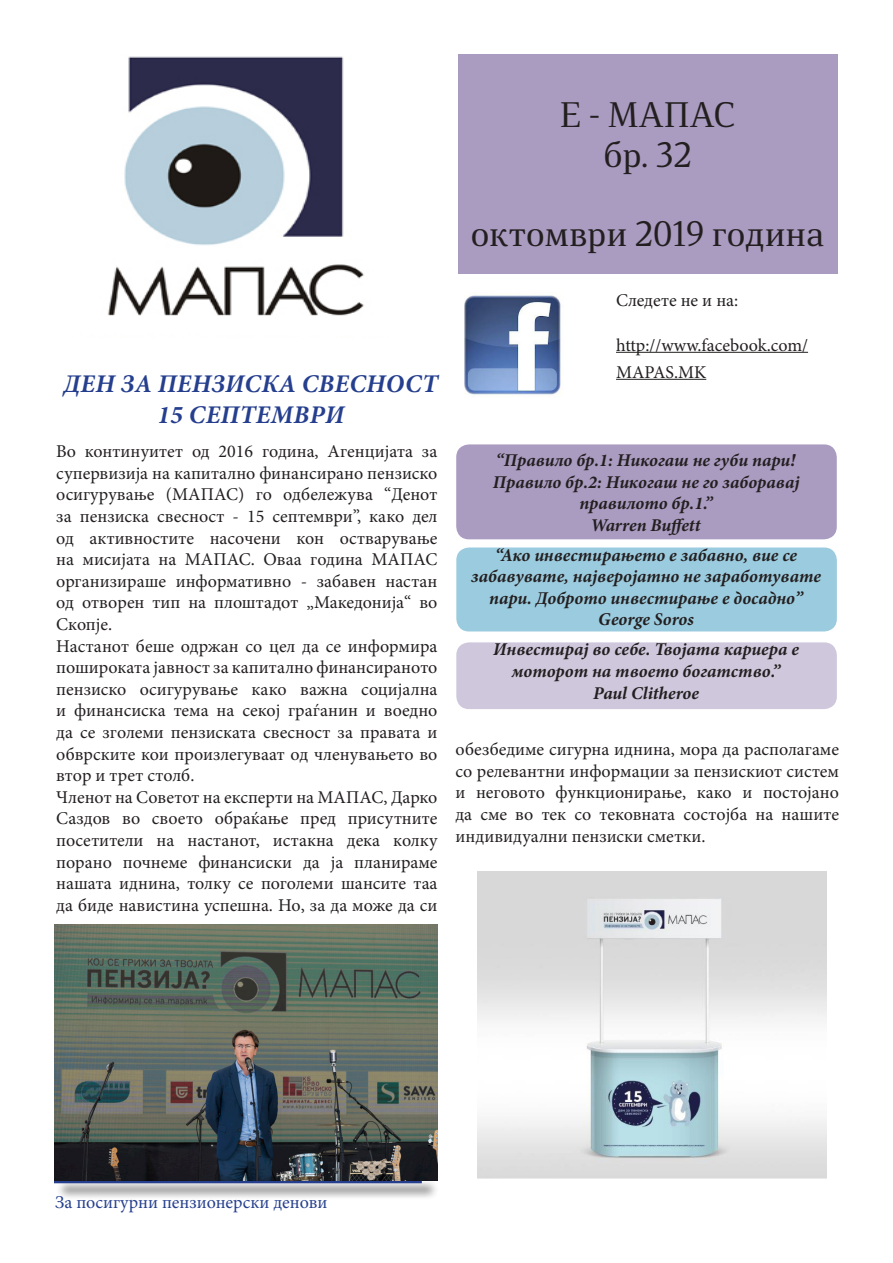
<style>
.page{position:relative;width:893px;height:1263px;background:#fff}
.page>*{position:absolute;margin:0;border:0;box-sizing:border-box;transform-origin:0 0}
.t1{font:33px "Stobi Serif";color:#231f20}
.налсов{font:italic 700 25.5px "Minion Pro";letter-spacing:.01em;color:#253f8e}
.t2{font:18px/21.6px "Minion Pro";color:#231f20;text-align:justify}
.t3{font:italic 700 18px/21.6px "Minion Pro";color:#231f20;text-align:center}
.t4{font:18px "Minion Pro";color:#253f8e}
</style>
<div class="page">
<div style="left:458px;top:54px;width:379px;height:220px;background:#aa9bc0"></div>
<img style="left:108px;top:56px;width:256px;height:260px">
<img style="left:465px;top:293px;width:98px;height:103px">
<hr style="left:616px;top:352px;width:192px;height:1px;background:#231f20">
<hr style="left:616px;top:379px;width:90px;height:1px;background:#231f20">
<div style="left:55px;top:1179px;width:384px;height:21px;background:#231f20;opacity:.75"></div>
<hr style="left:54px;top:1179px;width:368px;height:4px;background:#253f8e">
<div style="left:456px;top:444px;width:381px;height:95px;background:#aa9bc0;border-radius:13px"></div>
<div style="left:456px;top:547px;width:381px;height:84px;background:#9bcbde;border-radius:13px"></div>
<div style="left:456px;top:642px;width:381px;height:67px;background:#cfc7dc;border-radius:13px"></div>
<img style="left:54px;top:925px;width:383px;height:256px">
<img style="left:478px;top:871px;width:348px;height:308px">
<p class="t1" style="left:560px;top:93px;width:177px">Е - МАПАС</p>
<p class="t1" style="left:603px;top:132px;width:90px">бр. 32</p>
<p class="налсов" style="left:64px;top:366px;width:376px">ДЕН ЗА ПЕНЗИСКА СВЕСНОСТ</p>
<p class="налсов" style="left:158px;top:396px;width:188px">15 СЕПТЕМВРИ</p>
<p class="t2" style="left:56px;top:441px;width:383px">Во континуитет од 2016 година, Агенцијата за супервизија на капитално финансирано пензиско осигурување (МАПАС) го одбележува “Денот за пензиска свесност - 15 септември”, како дел од активностите насочени кон остварување на мисијата на МАПАС. Оваа година МАПАС организираше информативно - забавен настан од отворен тип на плоштадот „Македонија“ во Скопје.</p>
<p class="t2" style="left:56px;top:635px;width:383px">Настанот беше одржан со цел да се информира пошироката јавност за капитално финансираното пензиско осигурување како важна социјална и финансиска тема на секој граѓанин и воедно да се зголеми пензиската свесност за правата и обврските кои произлегуваат од членувањето во втор и трет столб.</p>
<p class="t2" style="left:56px;top:786px;width:383px">Членот на Советот на експерти на МАПАС, Дарко Саздов во своето обраќање пред присутните посетители на настанот, истакна дека колку порано почнеме финансиски да ја планираме нашата иднина, толку се поголеми шансите таа да биде навистина успешна. Но, за да може да си</p>
<p class="t1" style="left:471px;top:211px;width:355px">октомври 2019 година</p>
<p class="t2" style="left:616px;top:289px;width:124px">Следете не и на:</p>
<p class="t2" style="left:616px;top:331px;width:194px;line-height:27px">http://www.facebook.com/<br>MAPAS.MK</p>
<p class="t3" style="left:496px;top:449px;width:301px">“Правило бр.1: Никогаш не губи пари!</p>
<p class="t3" style="left:493px;top:471px;width:308px">Правило бр.2: Никогаш не го заборавај правилото бр.1.”</p>
<p class="t3" style="left:590px;top:514px;width:111px">Warren Buffett</p>
<p class="t3" style="left:471px;top:544px;width:351px">“Ако инвестирањето е забавно, вие се забавувате, најверојатно не заработувате пари. Доброто инвестирање е досадно”</p>
<p class="t3" style="left:598px;top:608px;width:97px">George Soros</p>
<p class="t3" style="left:493px;top:639px;width:307px">Инвестирај во себе. Твојата кариера е моторот на твоето богатство.”</p>
<p class="t3" style="left:593px;top:682px;width:107px">Paul Clitheroe</p>
<p class="t2" style="left:455px;top:739px;width:385px">обезбедиме сигурна иднина, мора да располагаме со релевантни информации за пензискиот систем и неговото функционирање, како и постојано да сме во тек со тековната состојба на нашите индивидуални пензиски сметки.</p>
<p class="t4" style="left:55px;top:1190px;width:274px">За посигурни пензионерски денови</p>
</div>
